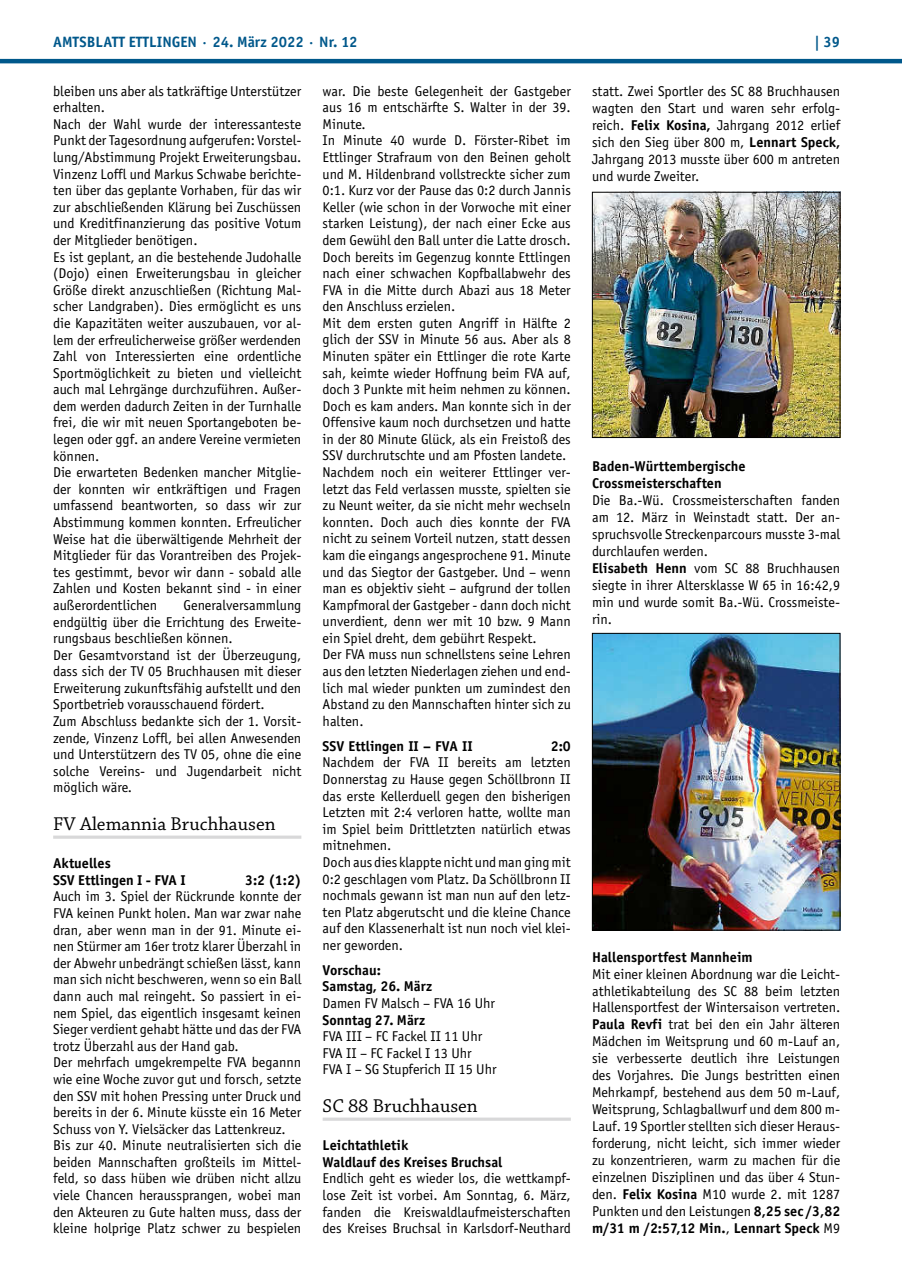
<style>
.page{position:relative;width:902px;height:1280px;background:#fff}
.page>*{position:absolute;margin:0;border:0;box-sizing:border-box;transform-origin:0 0}
.t1{font:19.5px "Chaparral Pro";color:#000}
.t2{font:700 15px "Officina Sans";color:#00588b}
.t3{font:14.25px/16.6px "Officina Sans";color:#000}
.t4{font:700 14.25px/16.6px "Officina Sans";color:#000}
.s1{font-weight:700}
</style>
<div class="page">
<hr style="left:0;top:59px;width:901px;height:4px;background:#00588b">
<svg style="left:53px;top:835px;width:248px;height:4px"></svg>
<svg style="left:322px;top:1117px;width:248px;height:4px"></svg>
<img style="left:594px;top:194px;width:244px;height:242px">
<div style="left:592px;top:192px;width:248px;height:246px;border:1px solid #000"></div>
<img style="left:594px;top:635px;width:244px;height:293px">
<div style="left:592px;top:633px;width:248px;height:297px;border:1px solid #000"></div>
<p class="t2" style="left:53px;top:32px;width:306px">AMTSBLATT ETTLINGEN · 24. März 2022 · Nr. 12</p>
<p class="t2" style="left:814px;top:32px;width:28px">| 39</p>
<p class="t3" style="left:53px;top:83px;width:250px">bleiben uns aber als tatkräftige Unterstützer erhalten.<br>Nach der Wahl wurde der interessanteste Punkt der Tagesordnung aufgerufen: Vorstel&shy;lung/Abstimmung Projekt Erweiterungsbau.<br>Vinzenz Loffl und Markus Schwabe berichte&shy;ten über das geplante Vorhaben, für das wir zur abschließenden Klärung bei Zuschüssen und Kreditfinanzierung das positive Votum der Mitglieder benötigen.<br>Es ist geplant, an die bestehende Judohalle (Dojo) einen Erweiterungsbau in gleicher Größe direkt anzuschließen (Richtung Mal&shy;scher Landgraben). Dies ermöglicht es uns die Kapazitäten weiter auszubauen, vor al&shy;lem der erfreulicherweise größer werdenden Zahl von Interessierten eine ordentliche Sportmöglichkeit zu bieten und vielleicht auch mal Lehrgänge durchzuführen. Außer&shy;dem werden dadurch Zeiten in der Turnhalle frei, die wir mit neuen Sportangeboten be&shy;legen oder ggf. an andere Vereine vermieten können.<br>Die erwarteten Bedenken mancher Mitglie&shy;der konnten wir entkräftigen und Fragen umfassend beantworten, so dass wir zur Abstimmung kommen konnten. Erfreulicher Weise hat die überwältigende Mehrheit der Mitglieder für das Vorantreiben des Projek&shy;tes gestimmt, bevor wir dann - sobald alle Zahlen und Kosten bekannt sind - in einer außerordentlichen</p>
<p class="t3" style="left:322px;top:83px;width:250px">war. Die beste Gelegenheit der Gastgeber aus 16 m entschärfte S. Walter in der 39.<br>Minute.<br>In Minute 40 wurde D. Förster-Ribet im Ettlinger Strafraum von den Beinen geholt und M. Hildenbrand vollstreckte sicher zum 0:1. Kurz vor der Pause das 0:2 durch Jannis Keller (wie schon in der Vorwoche mit einer starken Leistung), der nach einer Ecke aus dem Gewühl den Ball unter die Latte drosch.<br>Doch bereits im Gegenzug konnte Ettlingen nach einer schwachen Kopfballabwehr des FVA in die Mitte durch Abazi aus 18 Meter den Anschluss erzielen.<br>Mit dem ersten guten Angriff in Hälfte 2 glich der SSV in Minute 56 aus. Aber als 8<br>Minuten später ein Ettlinger die rote Karte sah, keimte wieder Hoffnung beim FVA auf, doch 3 Punkte mit heim nehmen zu können.<br>Doch es kam anders. Man konnte sich in der Offensive kaum noch durchsetzen und hatte in der 80 Minute Glück, als ein Freistoß des SSV durchrutschte und am Pfosten landete.<br>Nachdem noch ein weiterer Ettlinger ver&shy;letzt das Feld verlassen musste, spielten sie zu Neunt weiter, da sie nicht mehr wechseln konnten. Doch auch dies konnte der FVA nicht zu seinem Vorteil nutzen, statt dessen kam die eingangs angesprochene 91. Minute und das Siegtor der Gastgeber. Und – wenn man es objektiv sieht – aufgrund der tollen Kampfmoral der Gastgeber - dann doch nicht unverdient, denn wer mit 10 bzw. 9 Mann ein Spiel dreht, dem gebührt Respekt.<br>Der FVA muss nun schnellstens seine Lehren aus den letzten Niederlagen ziehen und end&shy;lich mal wieder punkten um zumindest den Abstand zu den Mannschaften hinter sich zu halten.</p>
<p class="t4" style="left:322px;top:737px;width:151px">SSV Ettlingen II – FVA II</p>
<p class="t4" style="left:550px;top:737px;width:22px">2:0</p>
<p class="t3" style="left:322px;top:754px;width:250px">Nachdem der FVA II bereits am letzten Donnerstag zu Hause gegen Schöllbronn II das erste Kellerduell gegen den bisherigen Letzten mit 2:4 verloren hatte, wollte man im Spiel beim Drittletzten natürlich etwas mitnehmen.<br>Doch aus dies klappte nicht und man ging mit 0:2 geschlagen vom Platz. Da Schöllbronn II nochmals gewann ist man nun auf den letz&shy;ten Platz abgerutscht und die kleine Chance auf den Klassenerhalt ist nun noch viel klei&shy;ner geworden.</p>
<p class="t4" style="left:322px;top:961px;width:111px">Vorschau:<br>Samstag, 26. März</p>
<p class="t3" style="left:322px;top:995px;width:174px">Damen FV Malsch – FVA 16 Uhr</p>
<p class="t4" style="left:322px;top:1011px;width:104px">Sonntag 27. März</p>
<p class="t3" style="left:322px;top:1028px;width:175px">FVA III – FC Fackel II 11 Uhr<br>FVA II – FC Fackel I 13 Uhr<br>FVA I – SG Stupferich II 15 Uhr</p>
<h1 class="t1" style="left:322px;top:1095px;width:157px">SC 88 Bruchhausen</h1>
<p class="t4" style="left:322px;top:1137px;width:181px">Leichtathletik<br>Waldlauf des Kreises Bruchsal</p>
<p class="t3" style="left:322px;top:1170px;width:250px;text-align:justify">Endlich geht es wieder los, die wettkampf&shy;lose Zeit ist vorbei. Am Sonntag, 6. März, fanden die Kreiswaldlaufmeisterschaften des Kreises Bruchsal in Karlsdorf-Neuthard</p>
<p class="t3" style="left:592px;top:82px;width:250px;text-align:justify">statt. Zwei Sportler des SC 88 Bruchhausen wagten den Start und waren sehr erfolg&shy;reich. <span class="s1">Felix Kosina,</span> Jahrgang 2012 erlief sich den Sieg über 800 m, <span class="s1">Lennart Speck, </span>Jahrgang 2013 musste über 600 m antreten und wurde Zweiter.</p>
<p class="t4" style="left:592px;top:458px;width:155px">Baden-Württembergische<br>Crossmeisterschaften</p>
<p class="t3" style="left:592px;top:492px;width:250px">Die Ba.-Wü. Crossmeisterschaften fanden am 12. März in Weinstadt statt. Der an&shy;spruchsvolle Streckenparcours musste 3-mal durchlaufen werden.<br><span class="s1">Elisabeth Henn</span> vom SC 88 Bruchhausen siegte in ihrer Altersklasse W 65 in 16:42,9 min und wurde somit Ba.-Wü. Crossmeiste&shy;rin.</p>
<p class="t3" style="left:53px;top:597px;width:250px;text-indent:130px">Generalversammlung endgültig über die Errichtung des Erweite&shy;rungsbaus beschließen können.<br>Der Gesamtvorstand ist der Überzeugung, dass sich der TV 05 Bruchhausen mit dieser Erweiterung zukunftsfähig aufstellt und den Sportbetrieb vorausschauend fördert.<br>Zum Abschluss bedankte sich der 1. Vorsit&shy;zende, Vinzenz Loffl, bei allen Anwesenden und Unterstützern des TV 05, ohne die eine solche Vereins- und Jugendarbeit nicht möglich wäre.</p>
<h1 class="t1" style="left:53px;top:813px;width:224px">FV Alemannia Bruchhausen</h1>
<p class="t4" style="left:53px;top:855px;width:134px">Aktuelles<br>SSV Ettlingen I - FVA I</p>
<p class="t4" style="left:245px;top:871px;width:58px">3:2 (1:2)</p>
<p class="t3" style="left:53px;top:888px;width:250px">Auch im 3. Spiel der Rückrunde konnte der FVA keinen Punkt holen. Man war zwar nahe dran, aber wenn man in der 91. Minute ei&shy;nen Stürmer am 16er trotz klarer Überzahl in der Abwehr unbedrängt schießen lässt, kann man sich nicht beschweren, wenn so ein Ball dann auch mal reingeht. So passiert in ei&shy;nem Spiel, das eigentlich insgesamt keinen Sieger verdient gehabt hätte und das der FVA trotz Überzahl aus der Hand gab.<br>Der mehrfach umgekrempelte FVA begannn wie eine Woche zuvor gut und forsch, setzte den SSV mit hohen Pressing unter Druck und bereits in der 6. Minute küsste ein 16 Meter Schuss von Y. Vielsäcker das Lattenkreuz.<br>Bis zur 40. Minute neutralisierten sich die beiden Mannschaften großteils im Mittel&shy;feld, so dass hüben wie drüben nicht allzu viele Chancen heraussprangen, wobei man den Akteuren zu Gute halten muss, dass der kleine holprige Platz schwer zu bespielen</p>
<p class="t4" style="left:592px;top:948px;width:162px">Hallensportfest Mannheim</p>
<p class="t3" style="left:592px;top:965px;width:250px;text-align:justify">Mit einer kleinen Abordnung war die Leicht&shy;athletikabteilung des SC 88 beim letzten Hallensportfest der Wintersaison vertreten.<br><span class="s1">Paula Revfi</span> trat bei den ein Jahr älteren Mädchen im Weitsprung und 60 m-Lauf an, sie verbesserte deutlich ihre Leistungen des Vorjahres. Die Jungs bestritten einen Mehrkampf, bestehend aus dem 50 m-Lauf, Weitsprung, Schlagballwurf und dem 800 m-Lauf. 19 Sportler stellten sich dieser Heraus&shy;forderung, nicht leicht, sich immer wieder zu konzentrieren, warm zu machen für die einzelnen Disziplinen und das über 4 Stun&shy;den. <span class="s1">Felix Kosina</span> M10 wurde 2. mit 1287<br>Punkten und den Leistungen <span class="s1">8,25 sec /3,82 m/31 m /2:57,12 Min.</span>, <span class="s1">Lennart Speck</span> M9</p>
</div>
